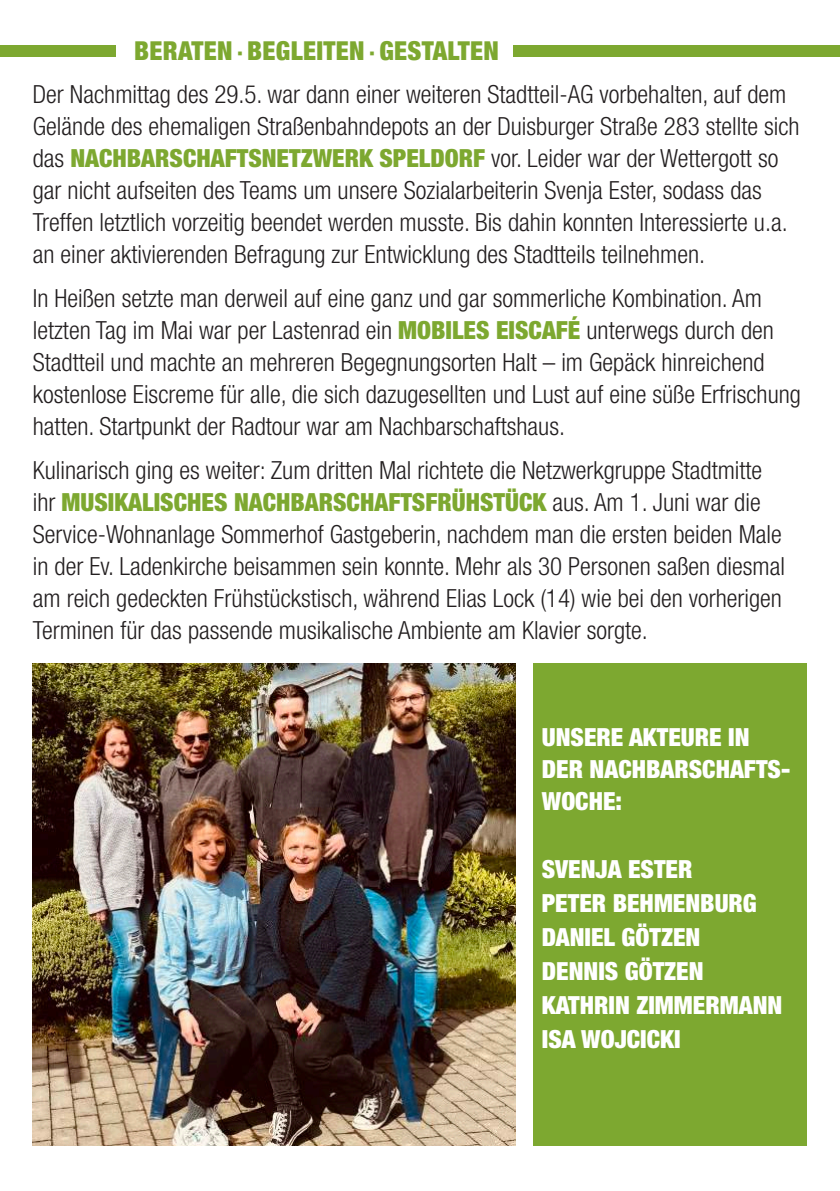
<style>
.page{position:relative;width:840px;height:1191px;background:#fff}
.page>*{position:absolute;margin:0;border:0;box-sizing:border-box;transform-origin:0 0}
.t1{font:900 condensed 26px "Helvetica Neue";letter-spacing:.01em;color:#7da830}
.t2{font:300 condensed 25px/32px "Helvetica Neue LT Std";color:#231f20}
.t3{font:900 condensed 25px/34px "Helvetica Neue LT Std";color:#fff}
.s1{font-family:"Verdana";font-weight:700;font-stretch:normal;font-size:20px}
.s2{font-weight:900;color:#7da830}
</style>
<div class="page">
<img style="left:33px;top:663px;width:482px;height:482px">
<div style="left:533px;top:663px;width:273px;height:482px;background:#7da830"></div>
<div style="left:0;top:45px;width:839px;height:12px;background:#7da830"></div>
<div style="left:116px;top:17px;width:397px;height:57px;background:#fff"></div>
<p class="t1" style="left:134px;top:29px;width:366px">BERATEN <span class="s1">·</span> BEGLEITEN <span class="s1">·</span> GESTALTEN</p>
<p class="t2" style="left:33px;top:78px;width:767px">Der Nachmittag des 29.5. war dann einer weiteren Stadtteil-AG vorbehalten, auf dem Gelände des ehemaligen Straßenbahndepots an der Duisburger Straße 283 stellte sich das <span class="s2">NACHBARSCHAFTSNETZWERK SPELDORF</span> vor. Leider war der Wettergott so gar nicht aufseiten des Teams um unsere Sozialarbeiterin Svenja Ester, sodass das Treffen letztlich vorzeitig beendet werden musste. Bis dahin konnten Interessierte u.a. an einer aktivierenden Befragung zur Entwicklung des Stadtteils teilnehmen.</p>
<p class="t2" style="left:33px;top:282px;width:769px">In Heißen setzte man derweil auf eine ganz und gar sommerliche Kombination. Am letzten Tag im Mai war per Lastenrad ein <span class="s2">MOBILES EISCAFÉ</span> unterwegs durch den Stadtteil und machte an mehreren Begegnungsorten Halt – im Gepäck hinreichend kostenlose Eiscreme für alle, die sich dazugesellten und Lust auf eine süße Erfrischung hatten. Startpunkt der Radtour war am Nachbarschaftshaus.</p>
<p class="t2" style="left:33px;top:454px;width:753px">Kulinarisch ging es weiter: Zum dritten Mal richtete die Netzwerkgruppe Stadtmitte ihr <span class="s2">MUSIKALISCHES NACHBARSCHAFTSFRÜHSTÜCK</span> aus. Am 1. Juni war die Service-Wohnanlage Sommerhof Gastgeberin, nachdem man die ersten beiden Male in der Ev. Ladenkirche beisammen sein konnte. Mehr als 30 Personen saßen diesmal am reich gedeckten Frühstückstisch, während Elias Lock (14) wie bei den vorherigen Terminen für das passende musikalische Ambiente am Klavier sorgte.</p>
<p class="t3" style="left:541px;top:720px;width:250px;line-height:32px">UNSERE AKTEURE IN<br>DER NACHBARSCHAFTS-<br>WOCHE:</p>
<p class="t3" style="left:541px;top:851px;width:242px">SVENJA ESTER<br>PETER BEHMENBURG<br>DANIEL GÖTZEN<br>DENNIS GÖTZEN<br>KATHRIN ZIMMERMANN<br>ISA WOJCICKI</p>
</div>
